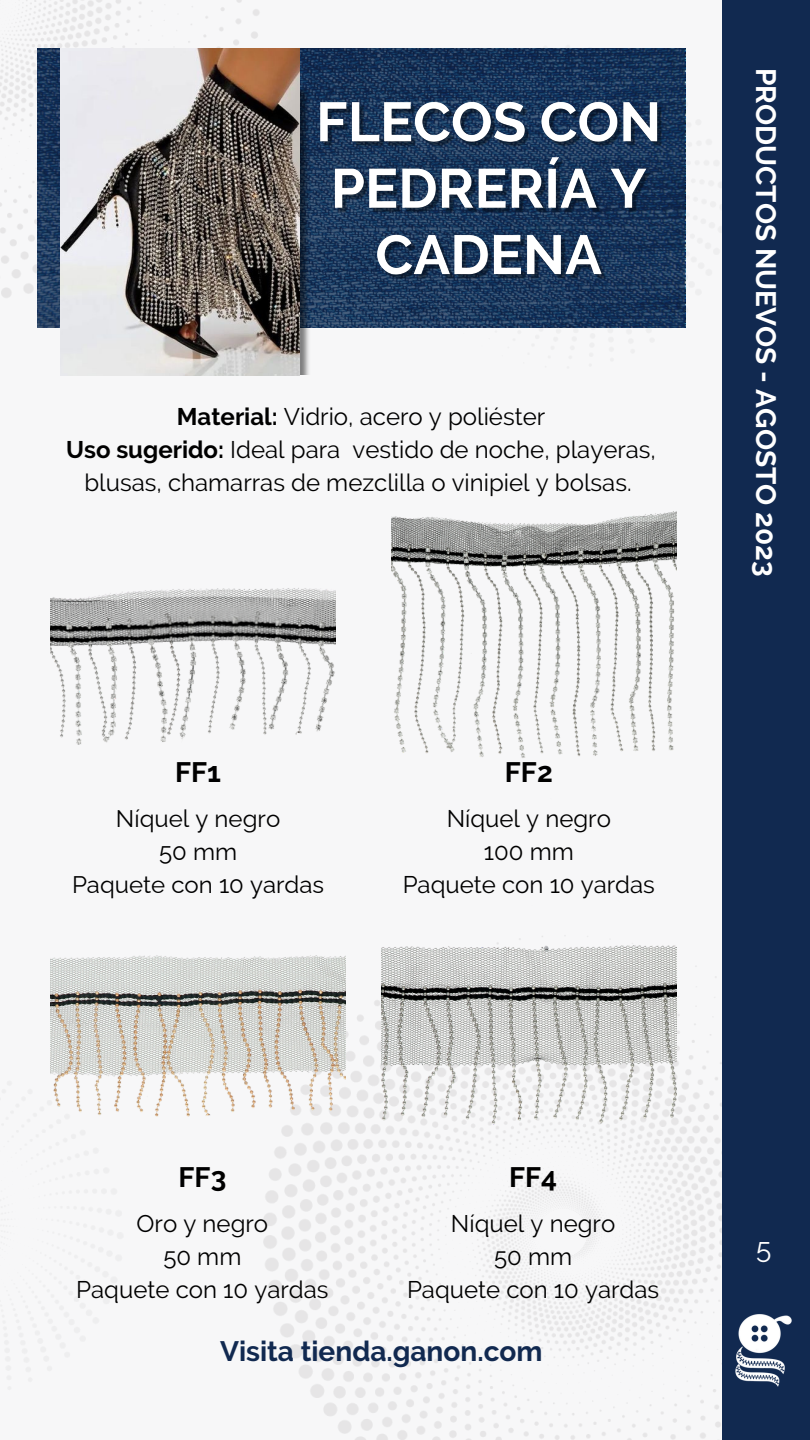
<style>
.page{position:relative;width:810px;height:1440px;background:#fff}
.page>*{position:absolute;margin:0;border:0;box-sizing:border-box;transform-origin:0 0}
.t1{font:700 28px "Raleway";color:#fff}
.t2{font:700 28px "Raleway";color:#112950}
.t3{font:700 28px "Raleway";color:#000}
.t4{font:28px "Raleway";color:#fff}
.t5{font:24px/33px "Raleway";color:#000;text-align:center}
.s1{font-weight:700}
</style>
<div class="page">
<img style="left:0;top:0;width:722px;height:1440px">
<div style="left:722px;top:0;width:88px;height:1440px;background:#112950"></div>
<svg style="left:37px;top:48px;width:648px;height:280px;background:#1a375c"></svg>
<img style="left:299px;top:81px;width:14px;height:294px">
<img style="left:50px;top:450px;width:285px;height:369px">
<img style="left:391px;top:450px;width:285px;height:369px">
<img style="left:50px;top:848px;width:296px;height:369px">
<img style="left:381px;top:848px;width:296px;height:369px">
<img style="left:61px;top:48px;width:238px;height:327px">
<img style="left:316px;top:90px;width:348px;height:197px">
<img style="left:735px;top:1314px;width:57px;height:73px">
<p class="t5" style="left:177px;top:400px;width:370px"><span class="s1">Material:</span> Vidrio, acero y poliéster</p>
<p class="t5" style="left:66px;top:433px;width:591px"><span class="s1">Uso sugerido:</span> Ideal para vestido de noche, playeras, blusas, chamarras de mezclilla o vinipiel y bolsas.</p>
<p class="t3" style="left:175px;top:756px;width:47px">FF1</p>
<p class="t5" style="left:116px;top:802px;width:166px">Níquel y negro</p>
<p class="t5" style="left:159px;top:835px;width:80px">50 mm</p>
<p class="t5" style="left:72px;top:868px;width:254px">Paquete con 10 yardas</p>
<p class="t3" style="left:505px;top:756px;width:49px">FF2</p>
<p class="t5" style="left:447px;top:802px;width:166px">Níquel y negro</p>
<p class="t5" style="left:484px;top:835px;width:91px">100 mm</p>
<p class="t5" style="left:403px;top:868px;width:254px">Paquete con 10 yardas</p>
<p class="t1" style="left:783px;top:68px;width:510px;rotate:90deg">PRODUCTOS NUEVOS - AGOSTO 2023</p>
<p class="t3" style="left:179px;top:1160px;width:49px">FF3</p>
<p class="t5" style="left:137px;top:1207px;width:133px">Oro y negro</p>
<p class="t5" style="left:163px;top:1240px;width:80px">50 mm</p>
<p class="t5" style="left:76px;top:1273px;width:254px">Paquete con 10 yardas</p>
<p class="t3" style="left:509px;top:1160px;width:50px">FF4</p>
<p class="t5" style="left:451px;top:1207px;width:166px">Níquel y negro</p>
<p class="t5" style="left:494px;top:1240px;width:80px">50 mm</p>
<p class="t5" style="left:407px;top:1273px;width:254px">Paquete con 10 yardas</p>
<p class="t2" style="left:220px;top:1335px;width:324px">Visita tienda.ganon.com</p>
<p class="t4" style="left:756px;top:1232px;width:17px">5</p>
</div>
